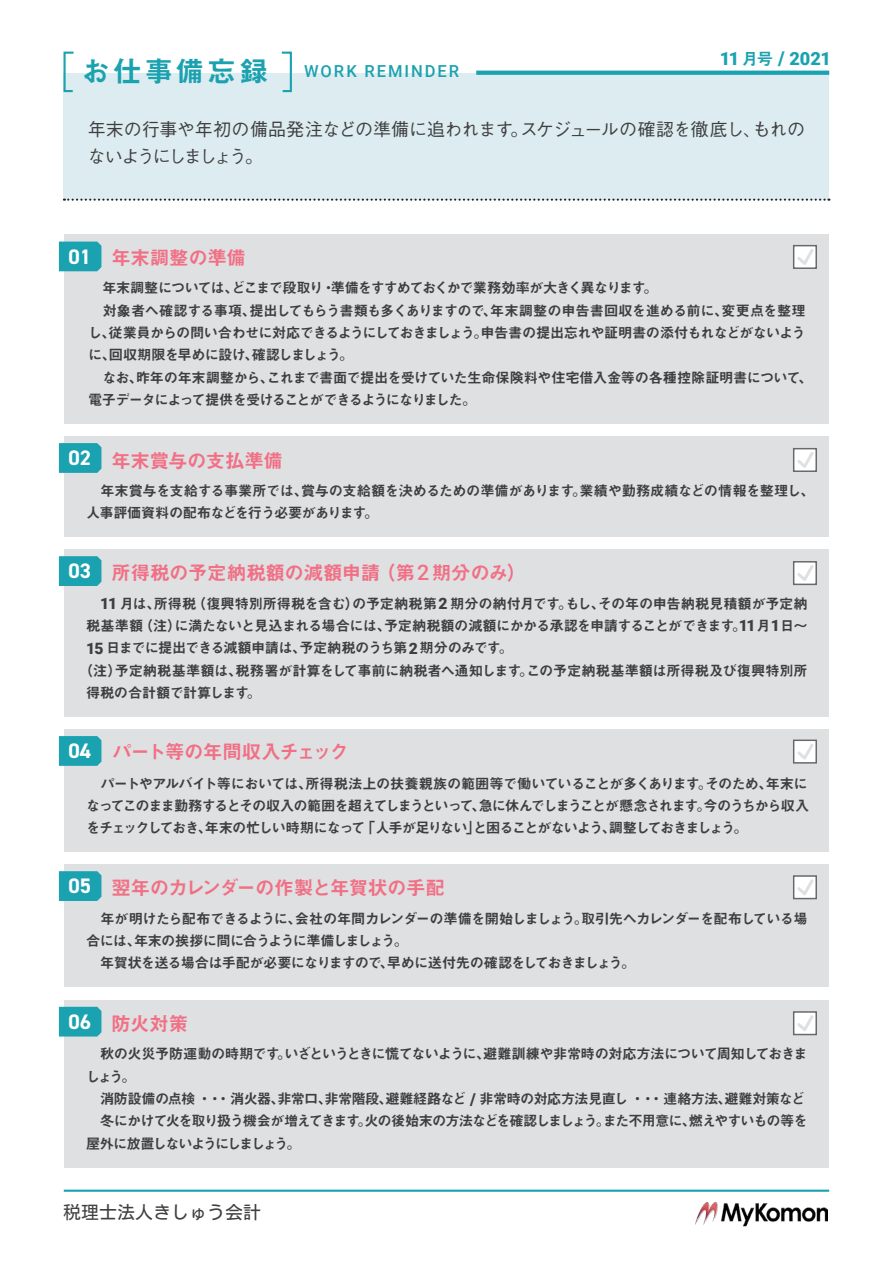
<style>
.page{position:relative;width:893px;height:1263px;background:#fff}
.page>*{position:absolute;margin:0;border:0;box-sizing:border-box;transform-origin:0 0}
.t1{font:700 21px "DIN2014";color:#fff}
.中タイトル{font:19.5px "Midashi Go Pr 6 N MB31";letter-spacing:-.025em;color:#f17085}
.中タイトル-2{font:19.5px "Midashi Go Pr 6 N MB31";letter-spacing:-.05em;color:#f17085}
.中タイトル-3{font:900 18.15px "Roboto";letter-spacing:-.02em;color:#1ba2b0}
.本文スタイル{font:500 18px/27px "Gothic BBB Pr 6 N";letter-spacing:-.04em;color:#3e3e3f}
.t2{font:18px "Motoya L Cedar W3 90 ms RKSJ H";color:#3f3f40}
.注釈スタイル{font:500 16.5px "Roboto";letter-spacing:.115em;color:#1ba2b0}
.本文挿入表{font:14.25px/22.4px "Midashi Go Pr 6 N MB31";letter-spacing:-.06em;color:#3e3e3f}
.本文挿入表-2{font:14.25px/22.4px "Midashi Go Pr 6 N MB31";letter-spacing:-.085em;color:#3e3e3f}
.本文挿入表-3{font:14.25px/22.4px "Midashi Go Pr 6 N MB31";letter-spacing:-.035em;color:#3e3e3f}
.本文挿入表-4{font:14.25px/22.4px "Midashi Go Pr 6 N MB31";letter-spacing:-.09em;color:#3e3e3f}
.本文挿入表-5{font:14.25px/22.4px "Midashi Go Pr 6 N MB31";letter-spacing:-.02em;color:#3e3e3f}
.s1{font-family:"Midashi Go Pr 6 N MB31";font-weight:400;font-size:28.8px}
.s2{font-family:"Midashi Go Pr 6 N MB31";font-weight:400;font-size:16.5px}
.s3{font-size:18.9px}
.s4{font-family:"Roboto";font-weight:500;font-size:21.45px}
.s5{font-family:"Roboto";font-weight:900;font-size:15.75px}
.s6{font-family:"Roboto";font-weight:900;font-size:16.35px}
</style>
<div class="page">
<img style="left:695px;top:1202px;width:132px;height:24px">
<div style="left:64px;top:74px;width:765px;height:126px;background:#dcecf0"></div>
<svg style="left:64px;top:199px;width:765px;height:2px"></svg>
<div style="left:65px;top:549px;width:764px;height:168px;background:#dfe0e2"></div>
<div style="left:65px;top:729px;width:764px;height:123px;background:#dfe0e2"></div>
<div style="left:65px;top:864px;width:764px;height:123px;background:#dfe0e2"></div>
<div style="left:65px;top:1000px;width:764px;height:167px;background:#dfe0e2"></div>
<div style="left:65px;top:436px;width:764px;height:101px;background:#dfe0e2"></div>
<div style="left:65px;top:234px;width:764px;height:190px;background:#dfe0e2"></div>
<svg style="left:793px;top:245px;width:24px;height:24px"></svg>
<svg style="left:795px;top:246px;width:21px;height:22px"></svg>
<svg style="left:793px;top:448px;width:24px;height:24px"></svg>
<svg style="left:795px;top:449px;width:21px;height:22px"></svg>
<svg style="left:793px;top:561px;width:24px;height:24px"></svg>
<svg style="left:795px;top:562px;width:21px;height:22px"></svg>
<svg style="left:793px;top:739px;width:24px;height:25px"></svg>
<svg style="left:795px;top:741px;width:21px;height:22px"></svg>
<svg style="left:793px;top:875px;width:24px;height:24px"></svg>
<svg style="left:795px;top:877px;width:21px;height:21px"></svg>
<svg style="left:793px;top:1011px;width:24px;height:24px"></svg>
<svg style="left:795px;top:1013px;width:21px;height:21px"></svg>
<svg style="left:59px;top:1007px;width:42px;height:29px"></svg>
<svg style="left:59px;top:871px;width:42px;height:30px"></svg>
<svg style="left:59px;top:736px;width:42px;height:30px"></svg>
<svg style="left:59px;top:556px;width:42px;height:30px"></svg>
<svg style="left:59px;top:443px;width:42px;height:30px"></svg>
<svg style="left:59px;top:242px;width:42px;height:29px"></svg>
<svg style="left:476px;top:71px;width:353px;height:4px"></svg>
<svg style="left:63px;top:51px;width:13px;height:42px"></svg>
<svg style="left:280px;top:51px;width:13px;height:42px"></svg>
<hr style="left:64px;top:1189px;width:765px;height:3px;background:#1ba2b0">
<p class="注釈スタイル" style="left:82px;top:60px;width:379px"><span class="s1">お仕事備忘録　</span>WORK REMINDER</p>
<p class="中タイトル-3" style="left:720px;top:46px;width:113px">11 <span class="s2">月号</span> <span class="s3">/</span> 2021</p>
<p class="本文スタイル" style="left:88px;top:115px;width:719px">年末の行事や年初の備品発注などの準備に追われます。スケジュールの確認を徹底し、もれのないようにしましょう。</p>
<p class="t1" style="left:69px;top:242px;width:24px">01</p>
<p class="中タイトル" style="left:112px;top:242px;width:136px">年末調整の準備</p>
<p class="本文挿入表" style="left:88px;top:276px;width:571px">　年末調整については、どこまで段取り・準備をすすめておくかで業務効率が大きく異なります。</p>
<p class="本文挿入表" style="left:88px;top:298px;width:719px;text-align:justify">　対象者へ確認する事項、提出してもらう書類も多くありますので、年末調整の申告書回収を進める前に、変更点を整理し、従業員からの問い合わせに対応できるようにしておきましょう。申告書の提出忘れや証明書の添付もれなどがないように、回収期限を早めに設け、確認しましょう。</p>
<p class="本文挿入表" style="left:88px;top:365px;width:726px">　なお、昨年の年末調整から、これまで書面で提出を受けていた生命保険料や住宅借入金等の各種控除証明書について、電子データによって提供を受けることができるようになりました。</p>
<p class="t1" style="left:69px;top:444px;width:24px">02</p>
<p class="中タイトル" style="left:112px;top:445px;width:173px">年末賞与の支払準備</p>
<p class="本文挿入表-3" style="left:86px;top:478px;width:730px">　年末賞与を支給する事業所では、賞与の支給額を決めるための準備があります。業績や勤務成績などの情報を整理し、人事評価資料の配布などを行う必要があります。</p>
<p class="t1" style="left:69px;top:557px;width:24px">03</p>
<p class="中タイトル" style="left:112px;top:557px;width:416px">所得税の予定納税額の減額申請（第<span class="s4">2</span>期分のみ）</p>
<p class="本文挿入表" style="left:86px;top:591px;width:723px;text-align:justify;text-indent:14px"><span class="s5">11</span> 月は、所得税（復興特別所得税を含む）の予定納税第<span class="s5">2</span> 期分の納付月です。もし、その年の申告納税見積額が予定納税基準額（注）に満たないと見込まれる場合には、予定納税額の減額にかかる承認を申請することができます。<span class="s5">11</span>月<span class="s5">1</span>日～<span class="s5">15</span> 日までに提出できる減額申請は、予定納税のうち第<span class="s5">2</span> 期分のみです。</p>
<p class="本文挿入表-5" style="left:86px;top:658px;width:723px;text-indent:-7px">（注）予定納税基準額は、税務署が計算をして事前に納税者へ通知します。この予定納税基準額は所得税及び復興特別所得税の合計額で計算します。</p>
<p class="t1" style="left:69px;top:737px;width:24px">04</p>
<p class="中タイトル-2" style="left:112px;top:736px;width:238px">パート等の年間収入チェック</p>
<p class="本文挿入表-2" style="left:86px;top:771px;width:725px">　パートやアルバイト等においては、所得税法上の扶養親族の範囲等で働いていることが多くあります。そのため、年末になってこのまま勤務するとその収入の範囲を超えてしまうといって、急に休んでしまうことが懸念されます。今のうちから収入をチェックしておき、年末の忙しい時期になって「人手が足りない」と困ることがないよう、調整しておきましょう。</p>
<p class="t1" style="left:69px;top:872px;width:24px">05</p>
<p class="中タイトル" style="left:112px;top:872px;width:335px">翌年のカレンダーの作製と年賀状の手配</p>
<p class="本文挿入表" style="left:86px;top:906px;width:723px">　年が明けたら配布できるように、会社の年間カレンダーの準備を開始しましょう。取引先へカレンダーを配布している場合には、年末の挨拶に間に合うように準備しましょう。</p>
<p class="本文挿入表" style="left:86px;top:951px;width:551px">　年賀状を送る場合は手配が必要になりますので、早めに送付先の確認をしておきましょう。</p>
<p class="t1" style="left:69px;top:1008px;width:24px">06</p>
<p class="中タイトル" style="left:112px;top:1008px;width:78px">防火対策</p>
<p class="本文挿入表" style="left:86px;top:1042px;width:723px">　秋の火災予防運動の時期です。いざというときに慌てないように、避難訓練や非常時の対応方法について周知しておきましょう。</p>
<p class="本文挿入表" style="left:86px;top:1087px;width:721px">　消防設備の点検・・・消火器、非常口、非常階段、避難経路など <span class="s6">/</span> 非常時の対応方法見直し・・・連絡方法、避難対策など</p>
<p class="本文挿入表-4" style="left:86px;top:1109px;width:723px">　冬にかけて火を取り扱う機会が増えてきます。火の後始末の方法などを確認しましょう。また不用意に、燃えやすいもの等を屋外に放置しないようにしましょう。</p>
<p class="t2" style="left:63px;top:1204px;width:199px">税理士法人きしゅう会計</p>
</div>
